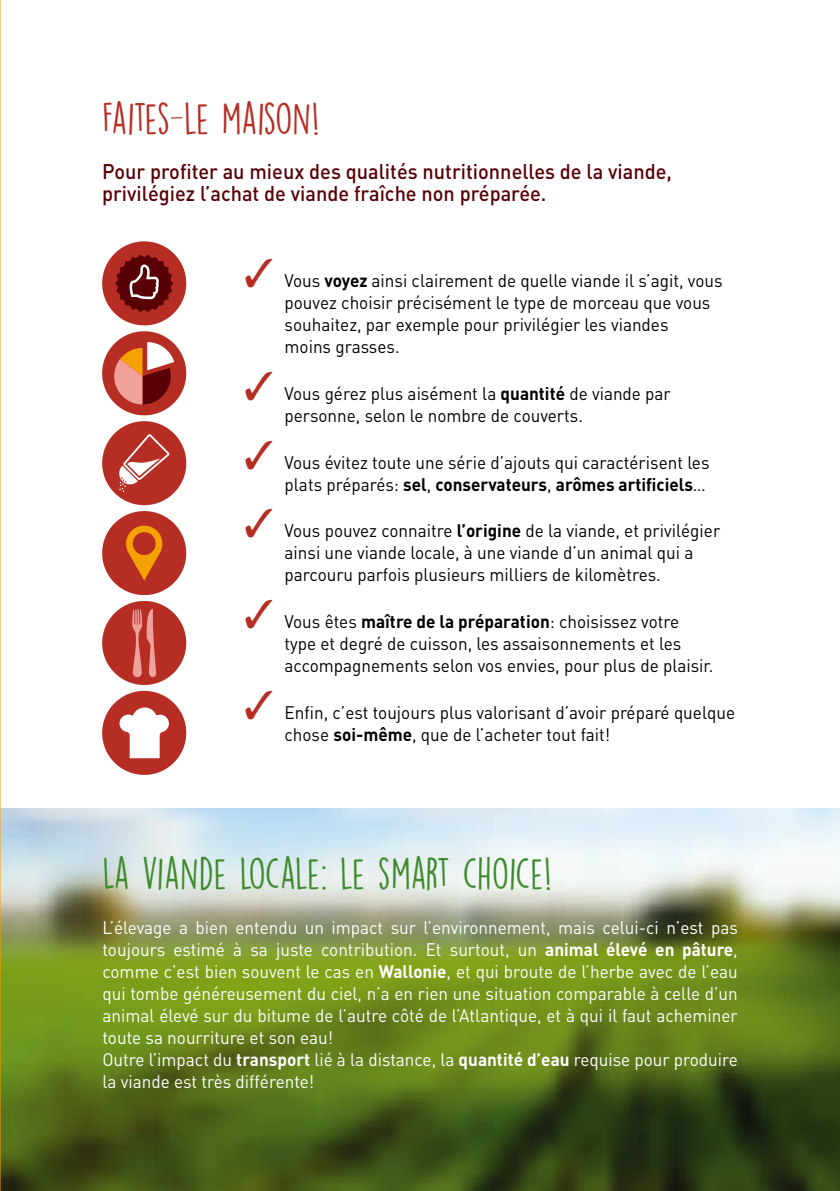
<style>
.page{position:relative;width:840px;height:1191px;background:#fff}
.page>*{position:absolute;margin:0;border:0;box-sizing:border-box;transform-origin:0 0}
.t1{font:40px "DK Lemon Yellow Sun";letter-spacing:-.015em;color:#3d8a2c}
.t2{font:40px "DK Lemon Yellow Sun";letter-spacing:-.04em;color:#b62d24}
.t3{font:500 21px/22px "DIN";color:#580006;scale:.95 1}
.t4{font:18px/22px "DIN";color:#000;scale:.95 1}
.t5{font:18px/22px "DIN";color:#fff;scale:.95 1}
.s1{font-weight:700}
</style>
<div class="page">
<svg style="left:0;top:808px;width:839px;height:383px;background:#7d9155"></svg>
<div style="left:102px;top:331px;width:84px;height:84px;background:#b62d24;border-radius:50%"></div>
<svg style="left:114px;top:342px;width:60px;height:62px"></svg>
<div style="left:102px;top:421px;width:84px;height:84px;background:#b62d24;border-radius:50%"></div>
<svg style="left:119px;top:434px;width:50px;height:58px"></svg>
<div style="left:102px;top:511px;width:84px;height:84px;background:#b62d24;border-radius:50%"></div>
<svg style="left:126px;top:525px;width:36px;height:55px"></svg>
<div style="left:102px;top:691px;width:84px;height:84px;background:#b62d24;border-radius:50%"></div>
<div style="left:102px;top:601px;width:84px;height:84px;background:#b62d24;border-radius:50%"></div>
<svg style="left:132px;top:609px;width:24px;height:69px"></svg>
<div style="left:102px;top:241px;width:84px;height:84px;background:#b62d24;border-radius:50%"></div>
<svg style="left:115px;top:255px;width:58px;height:57px"></svg>
<svg style="left:119px;top:707px;width:50px;height:51px"></svg>
<h1 class="t2" style="left:102px;top:98px;width:219px">FAITES<sup>-</sup>LE MAISON!</h1>
<p class="t3" style="left:102px;top:163px;width:601px">Pour profiter au mieux des qualités nutritionnelles de la viande, privilégiez l’achat de viande fraîche non préparée.</p>
<p class="t4" style="left:284px;top:272px;width:462px">Vous <span class="s1">voyez</span> ainsi clairement de quelle viande il s’agit, vous pouvez choisir précisément le type de morceau que vous souhaitez, par exemple pour privilégier les viandes<br>moins grasses.</p>
<p class="t4" style="left:284px;top:384px;width:408px">Vous gérez plus aisément la <span class="s1">quantité</span> de viande par personne, selon le nombre de couverts.</p>
<p class="t4" style="left:284px;top:453px;width:448px">Vous évitez toute une série d’ajouts qui caractérisent les plats préparés: <span class="s1">sel</span>, <span class="s1">conservateurs</span>, <span class="s1">arômes artificiels</span>…</p>
<p class="t4" style="left:284px;top:522px;width:460px">Vous pouvez connaitre <span class="s1">l’origine</span> de la viande, et privilégier ainsi une viande locale, à une viande d’un animal qui a parcouru parfois plusieurs milliers de kilomètres.</p>
<p class="t4" style="left:284px;top:612px;width:452px">Vous êtes <span class="s1">maître de la préparation</span>: choisissez votre type et degré de cuisson, les assaisonnements et les accompagnements selon vos envies, pour plus de plaisir.</p>
<p class="t4" style="left:284px;top:703px;width:475px">Enfin, c’est toujours plus valorisant d’avoir préparé quelque chose <span class="s1">soi-même</span>, que de l’acheter tout fait!</p>
<h1 class="t1" style="left:102px;top:853px;width:451px">LA VIANDE LOCALE: LE SMART CHOICE!</h1>
<p class="t5" style="left:102px;top:919px;width:670px">L’élevage a bien entendu un impact sur l’environnement, mais celui-ci n’est pas toujours estimé à sa juste contribution. Et surtout, un <span class="s1">animal élevé en pâture</span>, comme c’est bien souvent le cas en <span class="s1">Wallonie</span>, et qui broute de l’herbe avec de l’eau qui tombe généreusement du ciel, n’a en rien une situation comparable à celle d’un animal élevé sur du bitume de l’autre côté de l’Atlantique, et à qui il faut acheminer toute sa nourriture et son eau!<br>Outre l’impact du <span class="s1">transport</span> lié à la distance, la <span class="s1">quantité d’eau</span> requise pour produire la viande est très différente!</p>
</div>
